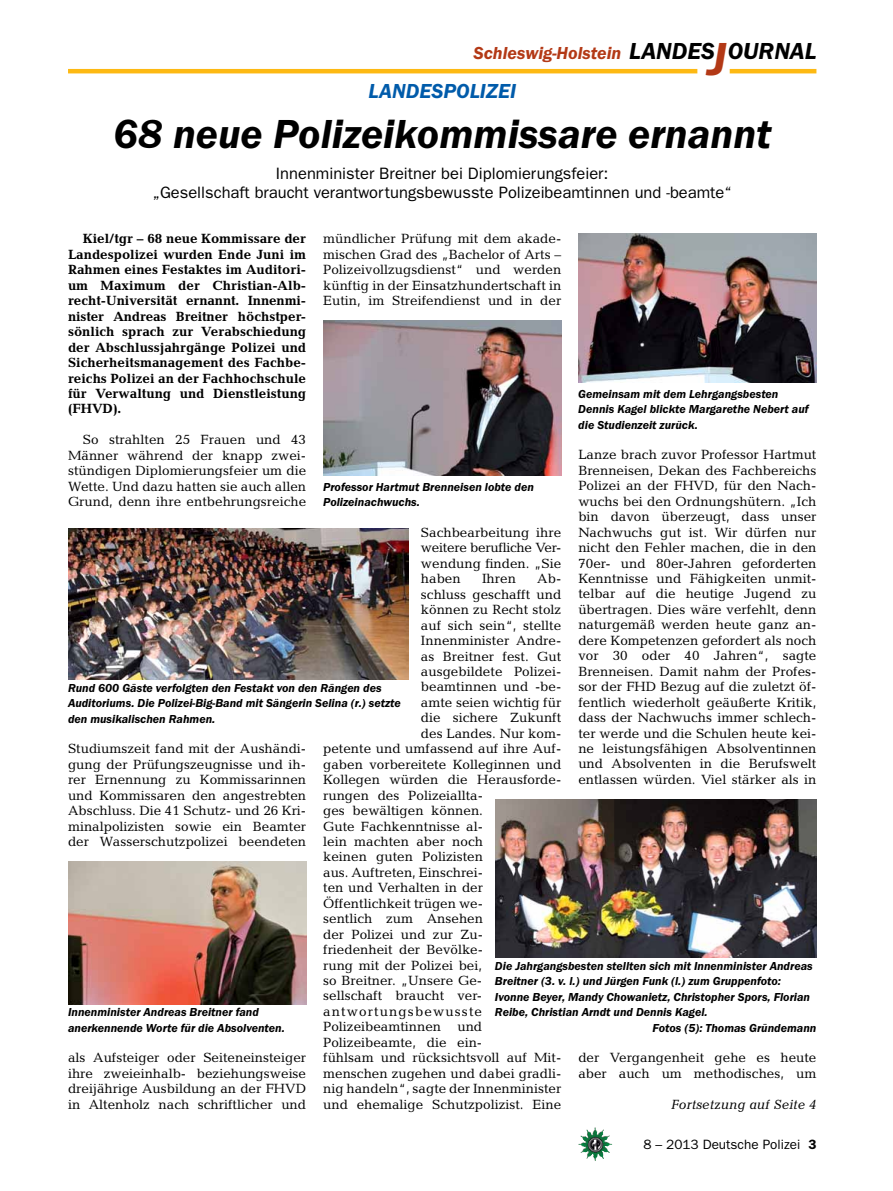
<style>
.page{position:relative;width:893px;height:1191px;background:#fff}
.page>*{position:absolute;margin:0;border:0;box-sizing:border-box;transform-origin:0 0}
.t1{font:italic 600 42px "Franklin Gothic Itc T";color:#000}
.t2{font:italic 600 24px "Franklin Gothic Itc T";color:#000}
.t3{font:italic 600 21px "Franklin Gothic Itc T";color:#005baa}
.t4{font:italic 600 18px "Franklin Gothic Itc T";color:#b33916}
.t5{font:16.5px/18.8px "Franklin Gothic";color:#000;text-align:center}
.t6{font:13.5px/15.5px "Candida";color:#000;text-align:justify}
.t7{font:700 13.5px/15.5px "Candida";color:#000;text-align:justify}
.t8{font:13.5px "Franklin Gothic";color:#000}
.t9{font:italic 13.5px "Candida";color:#000}
.t10{font:13.5px "Candida";letter-spacing:.085em;color:#000}
.t11{font:italic 600 12px/15.5px "Franklin Gothic Itc T";color:#000}
.s1{font-size:48px;color:#b33916}
.s2{font-weight:600}
</style>
<div class="page">
<img style="left:578px;top:1127px;width:17px;height:25px">
<hr style="left:730px;top:69px;width:86px;height:4px;background:#fdb913">
<hr style="left:68px;top:69px;width:629px;height:4px;background:#fdb913">
<img style="left:323px;top:321px;width:238px;height:154px">
<img style="left:68px;top:528px;width:340px;height:151px">
<img style="left:68px;top:861px;width:238px;height:143px">
<img style="left:578px;top:234px;width:238px;height:148px">
<img style="left:496px;top:800px;width:320px;height:157px">
<h2 class="t2" style="left:629px;top:37px;width:189px">LANDES<span class="s1">J</span>OURNAL</h2>
<h3 class="t4" style="left:473px;top:42px;width:149px">Schleswig-Holstein</h3>
<h3 class="t3" style="left:368px;top:79px;width:24px">Landespoli</h3>
<h3 class="t3" style="left:486px;top:79px;width:22px">zei</h3>
<h1 class="t1" style="left:113px;top:109px;width:660px">68 neue Polizeikommissare ernannt</h1>
<p class="t5" style="left:152px;top:164px;width:581px">Innenminister Breitner bei Diplomierungsfeier:<br>„Gesellschaft braucht verantwortungsbewusste Polizeibeamtinnen und -beamte“</p>
<p class="t7" style="left:68px;top:231px;width:240px;text-indent:15px">Kiel/tgr – 68 neue Kommissare der Landespolizei wurden Ende Juni im Rahmen eines Festaktes im Auditori&shy;um Maximum der Christian-Alb&shy;recht-Universität ernannt. Innenmi&shy;nister Andreas Breitner höchstper&shy;sönlich sprach zur Verabschiedung der Abschlussjahrgänge Polizei und Sicherheitsmanagement des Fachbe&shy;reichs Polizei an der Fachhochschule für Verwaltung und Dienstleistung (FHVD).</p>
<p class="t6" style="left:68px;top:432px;width:240px;text-indent:15px">So strahlten 25 Frauen und 43<br>Männer während der knapp zwei&shy;stündigen Diplomierungsfeier um die Wette. Und dazu hatten sie auch allen Grund, denn ihre entbehrungsreiche</p>
<p class="t6" style="left:323px;top:231px;width:240px">mündlicher Prüfung mit dem akade&shy;mischen Grad des „Bachelor of Arts – Polizeivollzugsdienst“ und werden künftig in der Einsatzhundertschaft in Eutin, im Streifendienst und in der</p>
<p class="t11" style="left:578px;top:386px;width:232px">Gemeinsam mit dem Lehrgangsbesten<br>Dennis Kagel blickte Margarethe Nebert auf die Studienzeit zurück.</p>
<p class="t6" style="left:578px;top:447px;width:240px">Lanze brach zuvor Professor Hartmut Brenneisen, Dekan des Fachbereichs Polizei an der FHVD, für den Nach&shy;wuchs bei den Ordnungshütern. „Ich bin davon überzeugt, dass unser Nachwuchs gut ist. Wir dürfen nur nicht den Fehler machen, die in den 70er- und 80er-Jahren geforderten Kenntnisse und Fähigkeiten unmit&shy;telbar auf die heutige Jugend zu übertragen. Dies wäre verfehlt, denn naturgemäß werden heute ganz an&shy;dere Kompetenzen gefordert als noch vor 30 oder 40 Jahren“, sagte Brenneisen. Damit nahm der Profes&shy;sor der FHD Bezug auf die zuletzt öf&shy;fentlich wiederholt geäußerte Kritik, dass der Nachwuchs immer schlech&shy;ter werde und die Schulen heute kei&shy;ne leistungsfähigen Absolventinnen und Absolventen in die Berufswelt entlassen würden. Viel stärker als in</p>
<p class="t11" style="left:323px;top:479px;width:212px">Professor Hartmut Brenneisen lobte den<br>Polizeinachwuchs.</p>
<p class="t6" style="left:421px;top:524px;width:142px">Sachbearbeitung ihre weitere berufliche Ver&shy;wendung finden. „Sie haben</p>
<p class="t6" style="left:482px;top:571px;width:35px">Ihren</p>
<p class="t6" style="left:537px;top:571px;width:26px">Ab-</p>
<p class="t6" style="left:421px;top:586px;width:142px">schluss geschafft und</p>
<p class="t6" style="left:421px;top:602px;width:142px">können zu Recht stolz</p>
<p class="t6" style="left:421px;top:617px;width:142px">auf sich sein“, stellte</p>
<p class="t6" style="left:421px;top:633px;width:142px">Innenminister Andre-</p>
<p class="t6" style="left:421px;top:648px;width:142px">as Breitner fest. Gut</p>
<p class="t6" style="left:421px;top:663px;width:142px">ausgebildete Polizei-</p>
<p class="t6" style="left:421px;top:679px;width:142px">beamtinnen und -be-</p>
<p class="t6" style="left:421px;top:694px;width:142px">amte seien wichtig für</p>
<p class="t6" style="left:421px;top:710px;width:142px">die sichere Zukunft</p>
<p class="t6" style="left:421px;top:725px;width:142px">des Landes. Nur kom-</p>
<p class="t6" style="left:323px;top:741px;width:240px">petente und umfassend auf ihre Auf-</p>
<p class="t6" style="left:323px;top:756px;width:240px">gaben vorbereitete Kolleginnen und</p>
<p class="t6" style="left:323px;top:772px;width:240px">Kollegen würden die Herausforde-</p>
<p class="t6" style="left:323px;top:787px;width:161px">rungen des Polizeiallta-</p>
<p class="t6" style="left:323px;top:802px;width:161px">ges bewältigen können.</p>
<p class="t6" style="left:323px;top:818px;width:161px">Gute Fachkenntnisse al-</p>
<p class="t6" style="left:323px;top:833px;width:161px">lein machten aber noch</p>
<p class="t6" style="left:323px;top:849px;width:161px">keinen guten Polizisten</p>
<p class="t6" style="left:323px;top:864px;width:161px">aus. Auftreten, Einschrei-</p>
<p class="t6" style="left:323px;top:880px;width:161px">ten und Verhalten in der</p>
<p class="t6" style="left:323px;top:895px;width:161px">Öffentlichkeit trügen we-</p>
<p class="t6" style="left:323px;top:911px;width:161px">sentlich zum Ansehen</p>
<p class="t6" style="left:323px;top:926px;width:161px">der Polizei und zur Zu-</p>
<p class="t6" style="left:323px;top:941px;width:161px">friedenheit der Bevölke-</p>
<p class="t6" style="left:323px;top:957px;width:161px">rung mit der Polizei bei,</p>
<p class="t6" style="left:323px;top:972px;width:161px">so Breitner. „Unsere Ge-</p>
<p class="t6" style="left:323px;top:988px;width:161px">sellschaft braucht ver-</p>
<p class="t10" style="left:323px;top:1003px;width:160px">antwortungsbewusste</p>
<p class="t6" style="left:323px;top:1019px;width:161px">Polizeibeamtinnen und</p>
<p class="t6" style="left:323px;top:1034px;width:161px">Polizeibeamte, die ein-</p>
<p class="t6" style="left:323px;top:1050px;width:240px">fühlsam und rücksichtsvoll auf Mit-</p>
<p class="t6" style="left:323px;top:1065px;width:240px">menschen zugehen und dabei gradli-</p>
<p class="t6" style="left:323px;top:1080px;width:240px">nig handeln“, sagte der Innenminister</p>
<p class="t6" style="left:323px;top:1096px;width:240px">und ehemalige Schutzpolizist. Eine</p>
<p class="t11" style="left:68px;top:680px;width:334px">Rund 600 Gäste verfolgten den Festakt von den Rängen des<br>Auditoriums. Die Polizei-Big-Band mit Sängerin Selina (r.) setzte den musikalischen Rahmen.</p>
<p class="t6" style="left:68px;top:741px;width:240px">Studiumszeit fand mit der Aushändi&shy;gung der Prüfungszeugnisse und ih&shy;rer Ernennung zu Kommissarinnen und Kommissaren den angestrebten Abschluss. Die 41 Schutz- und 26 Kri&shy;minalpolizisten sowie ein Beamter der Wasserschutzpolizei beendeten</p>
<p class="t11" style="left:495px;top:958px;width:319px">Die Jahrgangsbesten stellten sich mit Innenminister Andreas</p>
<p class="t11" style="left:495px;top:973px;width:288px">Breitner (3. v. l.) und Jürgen Funk (l.) zum Gruppenfoto:</p>
<p class="t11" style="left:495px;top:989px;width:317px">Ivonne Beyer, Mandy Chowanietz, Christopher Spors, Florian</p>
<p class="t11" style="left:495px;top:1004px;width:214px">Reibe, Christian Arndt und Dennis Kagel.</p>
<p class="t11" style="left:652px;top:1019px;width:165px">Fotos (5): Thomas Gründemann</p>
<p class="t11" style="left:68px;top:1004px;width:218px">Innenminister Andreas Breitner fand anerkennende Worte für die Absolventen.</p>
<p class="t6" style="left:578px;top:1049px;width:240px">der Vergangenheit gehe es heute aber auch um methodisches, um</p>
<p class="t6" style="left:68px;top:1050px;width:240px">als Aufsteiger oder Seiteneinsteiger ihre zweieinhalb- beziehungsweise dreijährige Ausbildung an der FHVD in Altenholz nach schriftlicher und</p>
<p class="t9" style="left:671px;top:1096px;width:147px">Fortsetzung auf Seite 4</p>
<p class="t8" style="left:643px;top:1136px;width:175px">8 – 2013 Deutsche Polizei <span class="s2">3</span></p>
</div>
